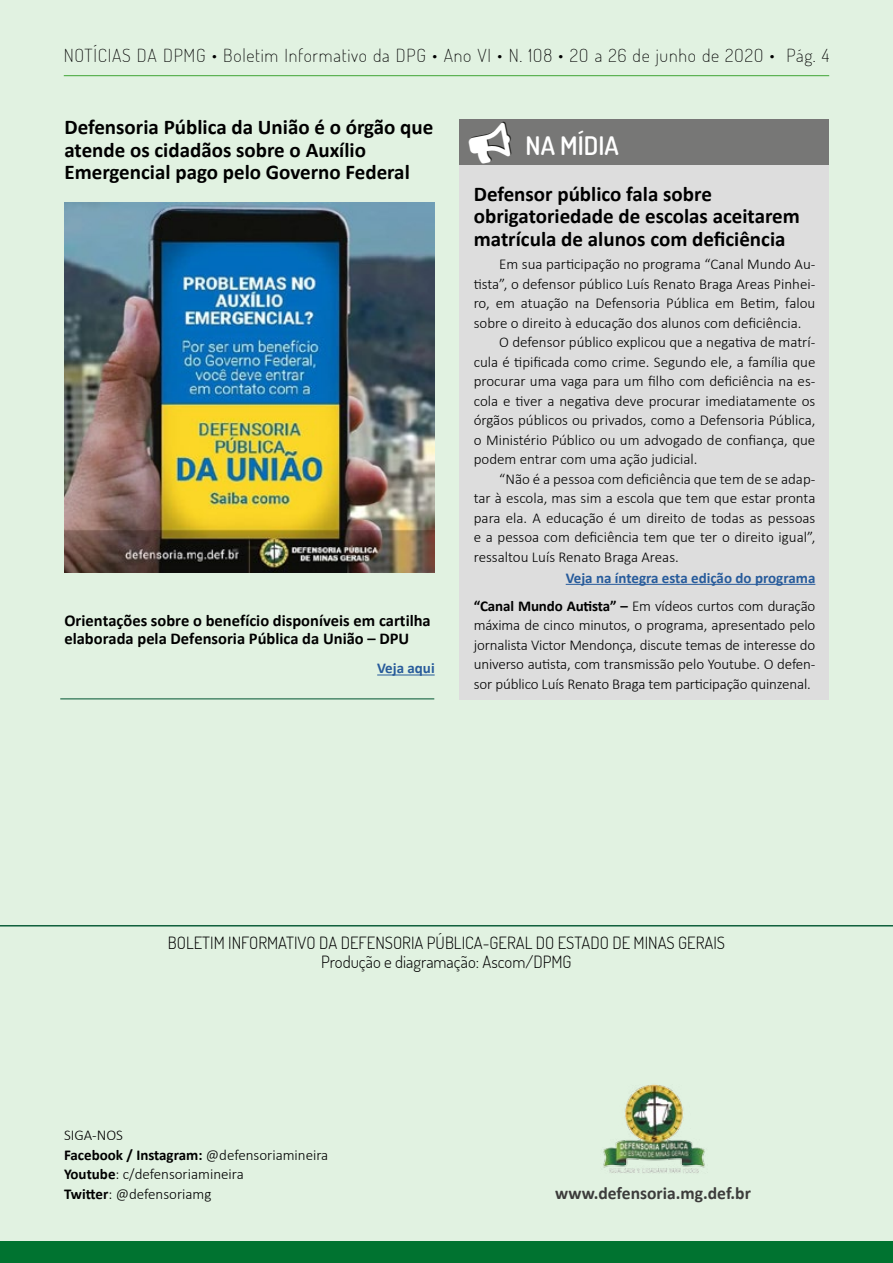
<style>
.page{position:relative;width:893px;height:1263px;background:#e1f2e1}
.page>*{position:absolute;margin:0;border:0;box-sizing:border-box;transform-origin:0 0}
.t1{font:600 25.5px "Dosis";color:#fff}
.t2{font:700 21px/22.5px "Calibri";color:#000}
.t3{font:200 18px "Dosis";letter-spacing:.04em;color:#000}
.t4{font:700 17.55px "Calibri";color:#3c3c3b}
.t5{font:300 16.8px/19.6px "Dosis";color:#000;text-align:center}
.t6{font:700 16.5px/18px "Calibri";color:#000}
.t7{font:300 15px/19.5px "Calibri";color:#000;text-align:justify}
.t8{font:700 15px/28px "Calibri";color:#275b9b;text-align:right}
.s1{color:#000}
.s2{font-weight:300;color:#000}
.s3{font-weight:700}
</style>
<div class="page">
<div style="left:0;top:1241px;width:893px;height:22px;background:#007330"></div>
<hr style="left:64px;top:75px;width:765px;height:1px;background:#3fa535">
<div style="left:459px;top:119px;width:370px;height:581px;background:#ddd"></div>
<div style="left:459px;top:119px;width:370px;height:45px;background:#777776"></div>
<hr style="left:377px;top:674px;width:58px;height:1px;background:#275b9b">
<img style="left:64px;top:203px;width:370px;height:370px">
<hr style="left:566px;top:584px;width:249px;height:1px;background:#275b9b">
<hr style="left:0;top:925px;width:893px;height:1px;background:#005530">
<img style="left:603px;top:1084px;width:102px;height:89px">
<hr style="left:60px;top:698px;width:374px;height:1px;background:#005530">
<p class="t3" style="left:64px;top:44px;width:767px">NOTÍCIAS DA DPMG • Boletim Informativo da DPG • Ano VI • N. 1O8 • 2O a 26 de junho de 2O2O • Pág. 4</p>
<h2 class="t2" style="left:64px;top:116px;width:370px">Defensoria Pública da União é o órgão que atende os cidadãos sobre o Auxílio<br>Emergencial pago pelo Governo Federal</h2>
<p class="t6" style="left:64px;top:612px;width:368px">Orientações sobre o benefício disponíveis em cartilha elaborada pela Defensoria Pública da União – DPU</p>
<p class="t8" style="left:377px;top:654px;width:59px">Veja aqui</p>
<h1 class="t1" style="left:526px;top:130px;width:95px">NA MÍDIA</h1>
<h2 class="t2" style="left:474px;top:183px;width:328px">Defensor público fala sobre obrigatoriedade de escolas aceitarem matrícula de alunos com deficiência</h2>
<p class="t7" style="left:499px;top:254px;width:318px">Em sua participação no programa “Canal Mundo Au-</p>
<p class="t7" style="left:474px;top:274px;width:343px">tista”, o defensor público Luís Renato Braga Areas Pinhei-</p>
<p class="t7" style="left:474px;top:293px;width:343px">ro, em atuação na Defensoria Pública em Betim, falou</p>
<p class="t7" style="left:474px;top:313px;width:329px">sobre o direito à educação dos alunos com deficiência.</p>
<p class="t7" style="left:499px;top:332px;width:318px">O defensor público explicou que a negativa de matrí-</p>
<p class="t7" style="left:474px;top:352px;width:343px">cula é tipificada como crime. Segundo ele, a família que</p>
<p class="t7" style="left:474px;top:371px;width:343px">procurar uma vaga para um filho com deficiência na es-</p>
<p class="t7" style="left:474px;top:391px;width:343px">cola e tiver a negativa deve procurar imediatamente os</p>
<p class="t7" style="left:474px;top:410px;width:343px">órgãos públicos ou privados, como a Defensoria Pública,</p>
<p class="t7" style="left:474px;top:430px;width:343px">o Ministério Público ou um advogado de confiança, que</p>
<p class="t7" style="left:474px;top:449px;width:225px">podem entrar com uma ação judicial.</p>
<p class="t7" style="left:499px;top:469px;width:318px">“Não é a pessoa com deficiência que tem de se adap-</p>
<p class="t7" style="left:474px;top:488px;width:343px">tar à escola, mas sim a escola que tem que estar pronta</p>
<p class="t7" style="left:474px;top:508px;width:343px">para ela. A educação é um direito de todas as pessoas</p>
<p class="t7" style="left:474px;top:527px;width:343px">e a pessoa com deficiência tem que ter o direito igual”,</p>
<p class="t7" style="left:474px;top:547px;width:207px">ressaltou Luís Renato Braga Areas.</p>
<p class="t8" style="left:474px;top:564px;width:343px">Veja na íntegra esta edição do programa<br><span class="s1">“Canal Mundo Autista” –</span> <span class="s2">Em vídeos curtos com duração</span></p>
<p class="t7" style="left:474px;top:615px;width:343px">máxima de cinco minutos, o programa, apresentado pelo jornalista Victor Mendonça, discute temas de interesse do universo autista, com transmissão pelo Youtube. O defen&shy;sor público Luís Renato Braga tem participação quinzenal.</p>
<p class="t5" style="left:168px;top:932px;width:559px">BOLETIM INFORMATIVO DA DEFENSORIA PÚBLICA-GERAL DO ESTADO DE MINAS GERAIS<br>Produção e diagramação: Ascom/DPMG</p>
<p class="t7" style="left:64px;top:1125px;width:266px;text-align:left">SIGA-NOS<br><span class="s3">Facebook / Instagram:</span> @defensoriamineira<br><span class="s3">Youtube</span>: c/defensoriamineira<br><span class="s3">Twitter</span>: @defensoriamg</p>
<p class="t4" style="left:555px;top:1182px;width:197px">www.defensoria.mg.def.br</p>
</div>
